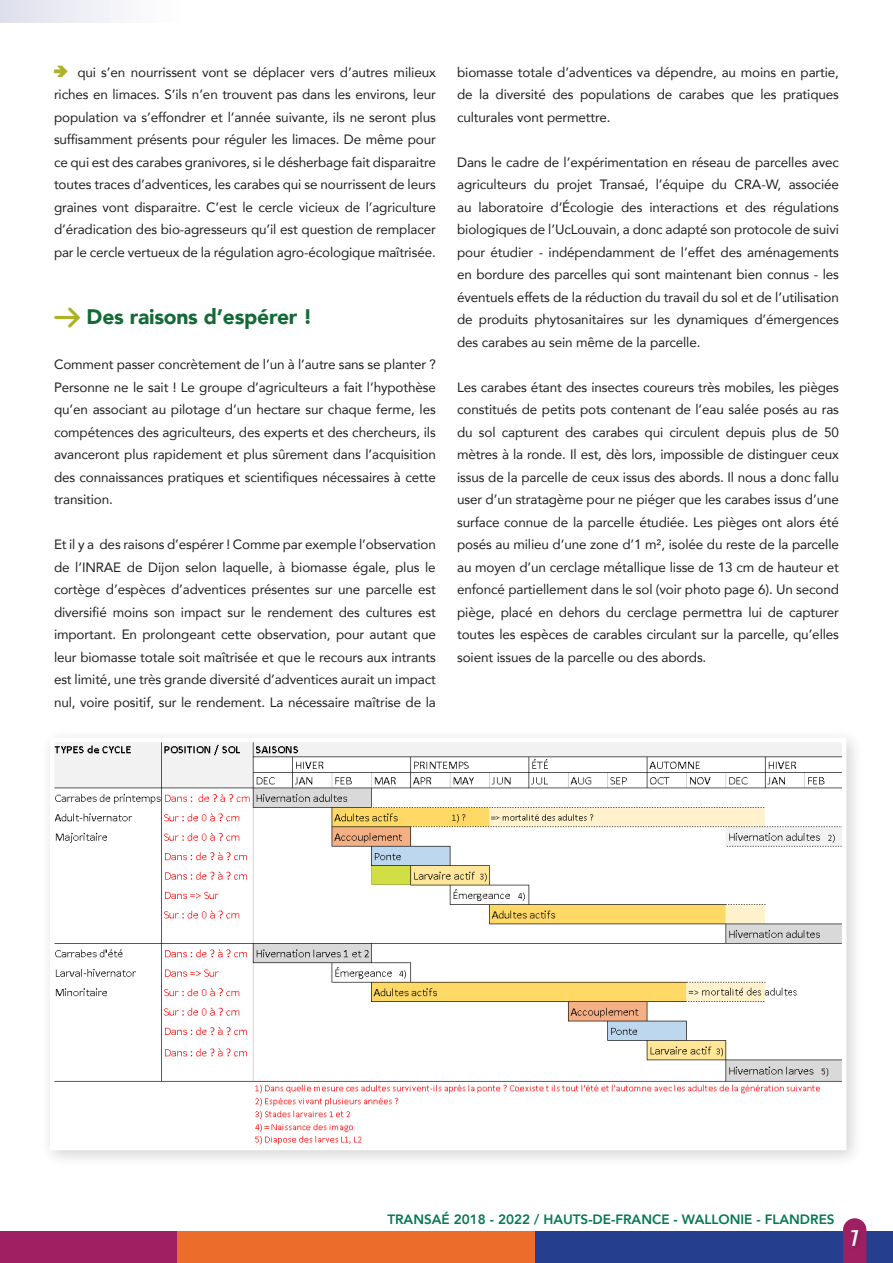
<style>
.page{position:relative;width:893px;height:1263px;background:#fff}
.page>*{position:absolute;margin:0;border:0;box-sizing:border-box;transform-origin:0 0}
.t1{font:22.5px "Press Style";color:#fff}
.sous_titre{font:900 21px "Avenir";letter-spacing:-.01em;color:#146a36}
.texte_courant{font:13.5px/22.5px "Avenir";letter-spacing:-.01em;color:#231f20;text-align:justify}
.t2{font:800 13.5px "Avenir";color:#057953}
.s1{font-family:"Arrowstfb";color:#aeb228}
.s2{font-family:"Arrowstfb";font-weight:400;color:#aeb228}
</style>
<div class="page">
<div style="left:177px;top:1231px;width:358px;height:32px;background:#ec6c2b"></div>
<div style="left:0;top:1231px;width:177px;height:32px;background:#9e2063"></div>
<div style="left:535px;top:1231px;width:358px;height:32px;background:#253f8e"></div>
<svg style="left:843px;top:1218px;width:23px;height:45px"></svg>
<div style="left:849px;top:1227px;width:15px;height:25px;background:#991f60"></div>
<div style="left:0;top:0;width:191px;height:22px;background:linear-gradient(to right,#dfe0ed,#fff)"></div>
<div style="left:40px;top:728px;width:824px;height:440px;background:#231f20;opacity:.2"></div>
<img style="left:55px;top:743px;width:786px;height:402px">
<p class="texte_courant" style="left:54px;top:60px;width:383px"><span class="s1">f</span> qui s’en nourrissent vont se déplacer vers d’autres milieux riches en limaces. S’ils n’en trouvent pas dans les environs, leur population va s’effondrer et l’année suivante, ils ne seront plus suffisamment présents pour réguler les limaces. De même pour ce qui est des carabes granivores, si le désherbage fait disparaitre toutes traces d’adventices, les carabes qui se nourrissent de leurs graines vont disparaitre. C’est le cercle vicieux de l’agriculture d’éradication des bio-agresseurs qu’il est question de remplacer par le cercle vertueux de la régulation agro-écologique maîtrisée.</p>
<p class="sous_titre" style="left:54px;top:299px;width:260px"><span class="s2">e</span> Des raisons d’espérer !</p>
<p class="texte_courant" style="left:54px;top:353px;width:383px">Comment passer concrètement de l’un à l’autre sans se planter ?<br>Personne ne le sait ! Le groupe d’agriculteurs a fait l’hypothèse qu’en associant au pilotage d’un hectare sur chaque ferme, les compétences des agriculteurs, des experts et des chercheurs, ils avanceront plus rapidement et plus sûrement dans l’acquisition des connaissances pratiques et scientifiques nécessaires à cette transition.</p>
<p class="texte_courant" style="left:54px;top:533px;width:383px">Et il y a des raisons d’espérer ! Comme par exemple l’observation de l’INRAE de Dijon selon laquelle, à biomasse égale, plus le cortège d’espèces d’adventices présentes sur une parcelle est diversifié moins son impact sur le rendement des cultures est important. En prolongeant cette observation, pour autant que leur biomasse totale soit maîtrisée et que le recours aux intrants est limité, une très grande diversité d’adventices aurait un impact nul, voire positif, sur le rendement. La nécessaire maîtrise de la</p>
<p class="texte_courant" style="left:457px;top:60px;width:383px">biomasse totale d’adventices va dépendre, au moins en partie, de la diversité des populations de carabes que les pratiques culturales vont permettre.</p>
<p class="texte_courant" style="left:457px;top:150px;width:383px">Dans le cadre de l’expérimentation en réseau de parcelles avec agriculteurs du projet Transaé, l’équipe du CRA-W, associée au laboratoire d’Écologie des interactions et des régulations biologiques de l’UcLouvain, a donc adapté son protocole de suivi pour étudier - indépendamment de l’effet des aménagements en bordure des parcelles qui sont maintenant bien connus - les éventuels effets de la réduction du travail du sol et de l’utilisation de produits phytosanitaires sur les dynamiques d’émergences des carabes au sein même de la parcelle.</p>
<p class="texte_courant" style="left:457px;top:375px;width:383px">Les carabes étant des insectes coureurs très mobiles, les pièges constitués de petits pots contenant de l’eau salée posés au ras du sol capturent des carabes qui circulent depuis plus de 50 mètres à la ronde. Il est, dès lors, impossible de distinguer ceux issus de la parcelle de ceux issus des abords. Il nous a donc fallu user d’un stratagème pour ne piéger que les carabes issus d’une surface connue de la parcelle étudiée. Les pièges ont alors été posés au milieu d’une zone d’1 m², isolée du reste de la parcelle au moyen d’un cerclage métallique lisse de 13 cm de hauteur et enfoncé partiellement dans le sol (voir photo page 6). Un second piège, placé en dehors du cerclage permettra lui de capturer toutes les espèces de carables circulant sur la parcelle, qu’elles soient issues de la parcelle ou des abords.</p>
<p class="t2" style="left:387px;top:1209px;width:449px">TRANSAÉ 2018 - 2022 / HAUTS-DE-FRANCE - WALLONIE - FLANDRES</p>
<h1 class="t1" style="left:851px;top:1226px;width:9px">7</h1>
</div>
